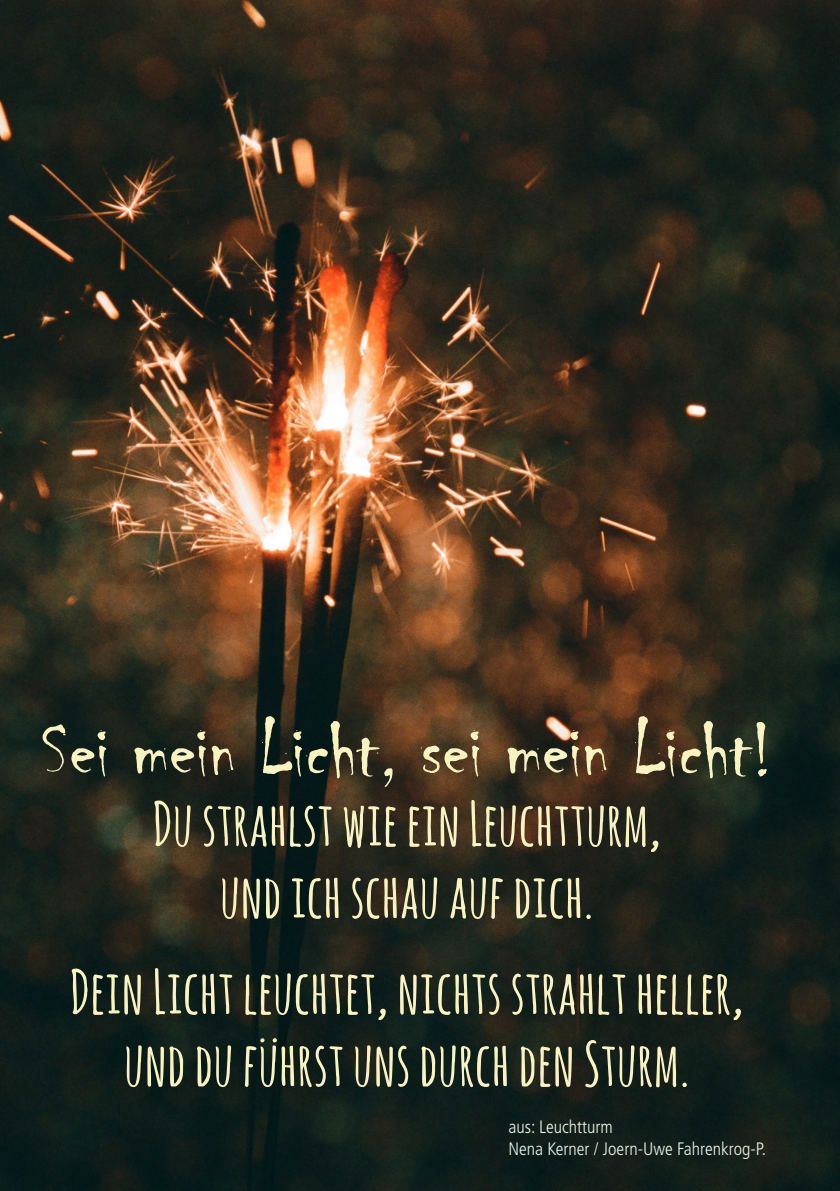
<style>
.page{position:relative;width:840px;height:1191px;background:#fff}
.page>*{position:absolute;margin:0;border:0;box-sizing:border-box;transform-origin:0 0}
.t1{font:80px "Chiller";color:#f9f3c2}
.t2{font:700 60px "Amatic SC";color:#f9f3c2}
.t3{font:300 condensed 18px "Frutiger LT Std";color:#ebf5ea}
</style>
<div class="page">
<img style="left:0;top:0;width:839px;height:1191px">
<p class="t1" style="left:42px;top:706px;width:730px">Sei mein Licht, sei mein Licht!</p>
<p class="t2" style="left:152px;top:781px;width:510px">Du strahlst wie ein Leuchtturm,</p>
<p class="t2" style="left:220px;top:853px;width:375px">und ich schau auf dich.</p>
<p class="t2" style="left:70px;top:949px;width:675px">Dein Licht leuchtet, nichts strahlt heller,</p>
<p class="t2" style="left:124px;top:1021px;width:567px">und du führst uns durch den Sturm.</p>
<p class="t3" style="left:508px;top:1117px;width:106px">aus: Leuchtturm</p>
<p class="t3" style="left:508px;top:1138px;width:259px">Nena Kerner / Joern-Uwe Fahrenkrog-P.</p>
</div>
